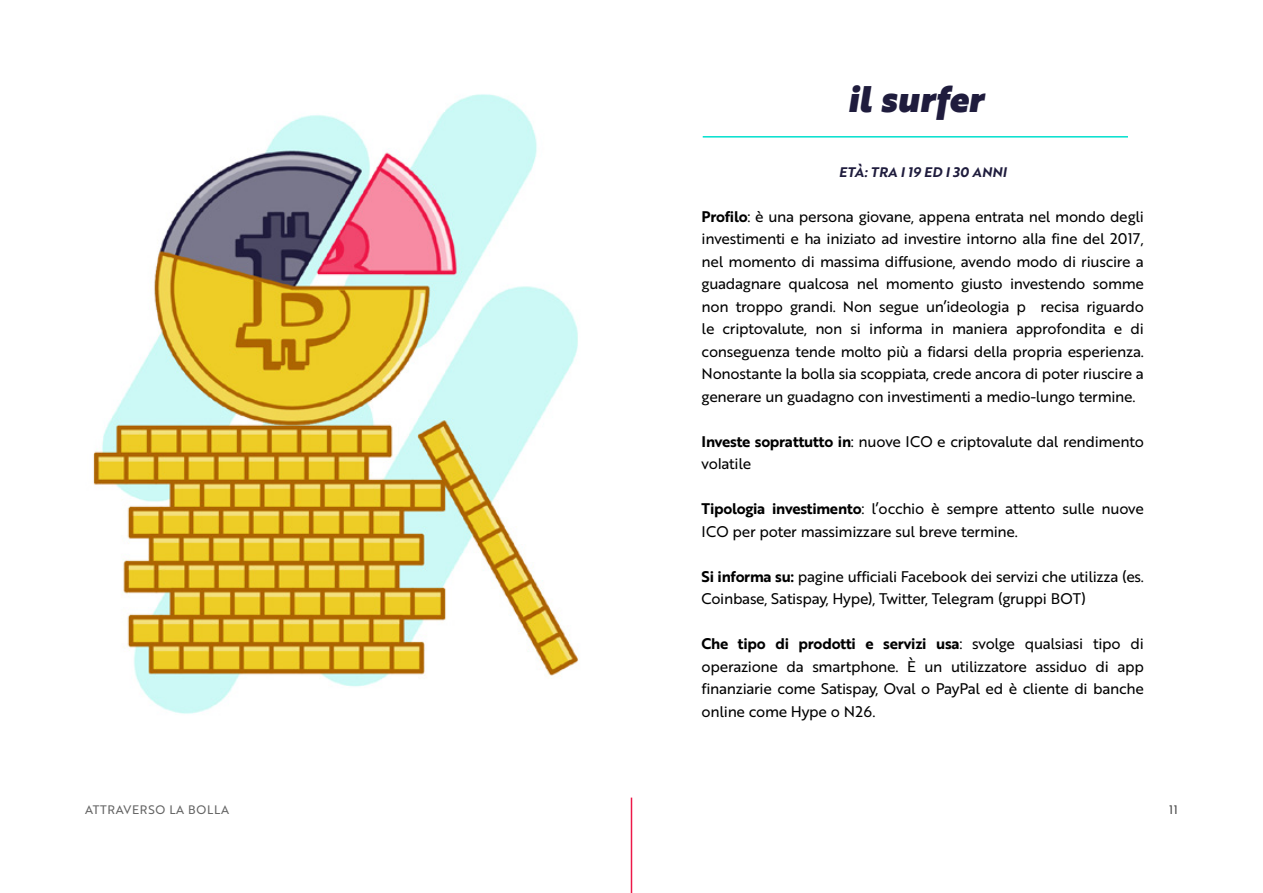
<style>
.page{position:relative;width:1263px;height:893px;background:#fff}
.page>*{position:absolute;margin:0;border:0;box-sizing:border-box;transform-origin:0 0}
.h3_profilo{font:36px "Brother 1816 Black Italic";color:#1f1c3d}
.paragrafo_Profili{font:15px/22.5px "Brother 1816 Regular";letter-spacing:-.02em;color:#000}
.paragrafo_Profili-2{font:13.5px "Brother 1816 Bold Italic";letter-spacing:.02em;color:#1f1c3d}
.t1{font:12px "Brother 1816 Regular";letter-spacing:.06em;color:#636363}
.t2{font:12px "Brother 1816 Regular";color:#484848}
.s1{font-family:"Brother 1816 Bold"}
</style>
<div class="page">
<hr style="left:631px;top:798px;width:1px;height:95px;background:#ed1848">
<hr style="left:703px;top:136px;width:425px;height:2px;background:#01e0ce">
<img style="left:93px;top:94px;width:486px;height:620px">
<p class="h3_profilo" style="left:847px;top:71px;width:137px">il surfer</p>
<p class="paragrafo_Profili-2" style="left:839px;top:162px;width:169px">ETÀ: TRA I 19 ED I 30 ANNI</p>
<p class="paragrafo_Profili" style="left:702px;top:205px;width:444px;text-align:justify"><span class="s1">Profilo</span>: è una persona giovane, appena entrata nel mondo degli investimenti e ha iniziato ad investire intorno alla fine del 2017, nel momento di massima diffusione, avendo modo di riuscire a guadagnare qualcosa nel momento giusto investendo somme non troppo grandi. Non segue un’ideologia p recisa riguardo le criptovalute, non si informa in maniera approfondita e di conseguenza tende molto più a fidarsi della propria esperienza.<br>Nonostante la bolla sia scoppiata, crede ancora di poter riuscire a generare un guadagno con investimenti a medio-lungo termine.</p>
<p class="paragrafo_Profili" style="left:702px;top:430px;width:444px"><span class="s1">Investe soprattutto in</span>: nuove ICO e criptovalute dal rendimento volatile</p>
<p class="paragrafo_Profili" style="left:702px;top:497px;width:444px"><span class="s1">Tipologia investimento</span>: l’occhio è sempre attento sulle nuove<br>ICO per poter massimizzare sul breve termine.</p>
<p class="paragrafo_Profili" style="left:702px;top:565px;width:444px"><span class="s1">Si informa su:</span> pagine ufficiali Facebook dei servizi che utilizza (es.<br>Coinbase, Satispay, Hype), Twitter, Telegram (gruppi BOT)</p>
<p class="paragrafo_Profili" style="left:702px;top:632px;width:444px;text-align:justify"><span class="s1">Che tipo di prodotti e servizi usa</span>: svolge qualsiasi tipo di operazione da smartphone. È un utilizzatore assiduo di app finanziarie come Satispay, Oval o PayPal ed è cliente di banche online come Hype o N26.</p>
<p class="t1" style="left:85px;top:801px;width:146px">ATTRAVERSO LA BOLLA</p>
<p class="t2" style="left:1169px;top:801px;width:10px">11</p>
</div>
